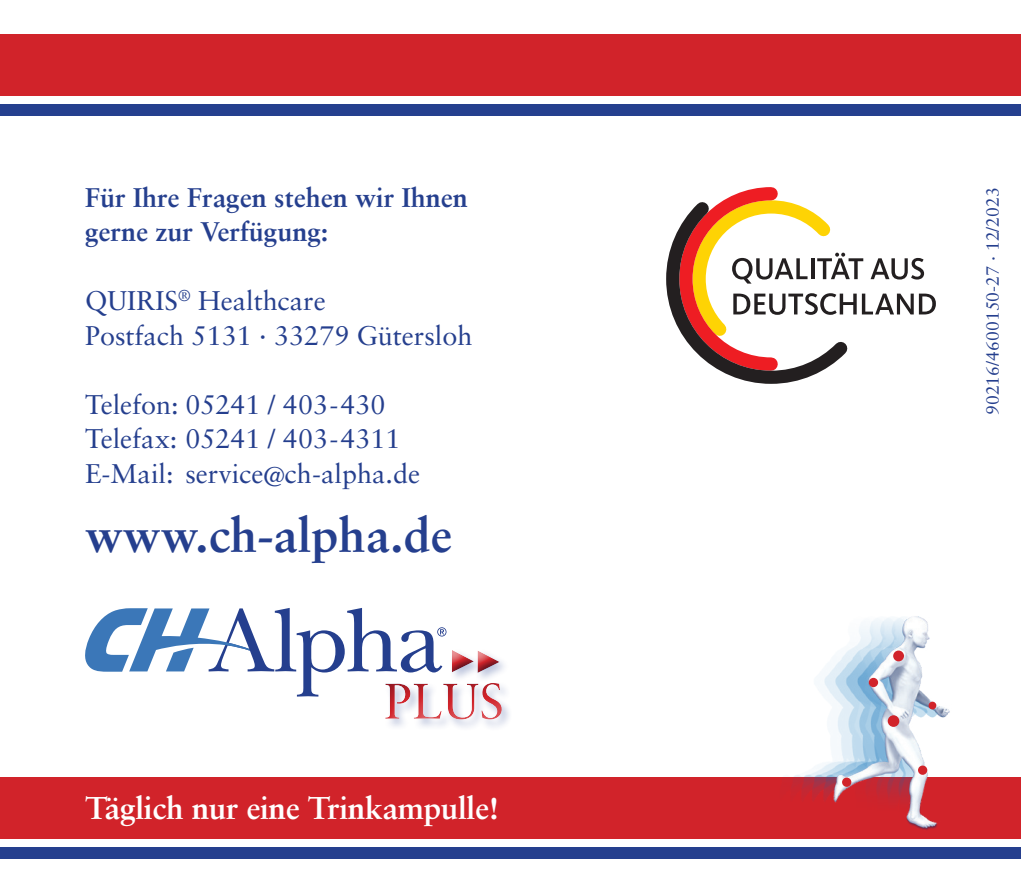
<style>
.page{position:relative;width:1021px;height:893px;background:#fff}
.page>*{position:absolute;margin:0;border:0;box-sizing:border-box;transform-origin:0 0}
.t1{font:50.4px "Sabon LT Pro";color:#d1232a}
.t2{font:700 48.6px "Sabon LT Pro";color:#253f8e}
.t3{font:700 31.5px "Sabon LT Pro";letter-spacing:-.01em;color:#fff}
.t4{font:27px/34.5px "Sabon LT Pro";color:#253f8e}
.t5{font:700 27px/34.5px "Sabon LT Pro";color:#253f8e}
.t6{font:17.7px "Sabon LT Pro";color:#253f8e}
</style>
<div class="page">
<div style="left:0;top:778px;width:1020px;height:61px;background:#d1232a"></div>
<div style="left:0;top:34px;width:1020px;height:61px;background:#d1232a"></div>
<div style="left:0;top:104px;width:1020px;height:12px;background:#253f8e"></div>
<svg style="left:458px;top:653px;width:19px;height:16px"></svg>
<div style="left:477px;top:652px;width:25px;height:21px;background:#253f8e;opacity:.75"></div>
<div style="left:375px;top:669px;width:164px;height:64px;background:#fff;opacity:.75"></div>
<div style="left:375px;top:669px;width:151px;height:47px;background:#253f8e;opacity:.75"></div>
<div style="left:73px;top:595px;width:385px;height:114px;background:#fff"></div>
<svg style="left:85px;top:608px;width:361px;height:89px"></svg>
<div style="left:0;top:848px;width:1020px;height:11px;background:#253f8e"></div>
<img style="left:763px;top:616px;width:207px;height:232px">
<div style="left:868px;top:678px;width:10px;height:9px;background:#d1232a;border-radius:50%"></div>
<div style="left:893px;top:650px;width:11px;height:11px;background:#d1232a;border-radius:50%"></div>
<div style="left:887px;top:715px;width:12px;height:12px;background:#d1232a;border-radius:50%"></div>
<div style="left:928px;top:702px;width:8px;height:7px;background:#d1232a;border-radius:50%"></div>
<div style="left:918px;top:765px;width:9px;height:10px;background:#d1232a;border-radius:50%"></div>
<div style="left:842px;top:778px;width:9px;height:9px;background:#d1232a;border-radius:50%"></div>
<svg style="left:666px;top:244px;width:143px;height:140px"></svg>
<svg style="left:672px;top:187px;width:263px;height:190px"></svg>
<p class="t5" style="left:85px;top:180px;width:384px">Für Ihre Fragen stehen wir Ihnen gerne zur Verfügung:</p>
<p class="t4" style="left:85px;top:283px;width:389px">QUIRIS<sup>®</sup> Healthcare<br>Postfach 5131 · 33279 Gütersloh</p>
<p class="t4" style="left:85px;top:387px;width:336px">Telefon: 05241 / 403-430<br>Telefax: 05241 / 403-4311<br>E-Mail: service@ch-alpha.de</p>
<h2 class="t2" style="left:85px;top:504px;width:369px">www.ch-alpha.de</h2>
<h1 class="t1" style="left:384px;top:670px;width:122px">PLUS</h1>
<p class="t3" style="left:85px;top:788px;width:415px">Täglich nur eine Trinkampulle!</p>
<p class="t6" style="left:981px;top:415px;width:230px;rotate:-90deg">90216/4600150-27 · 12/2023</p>
</div>
